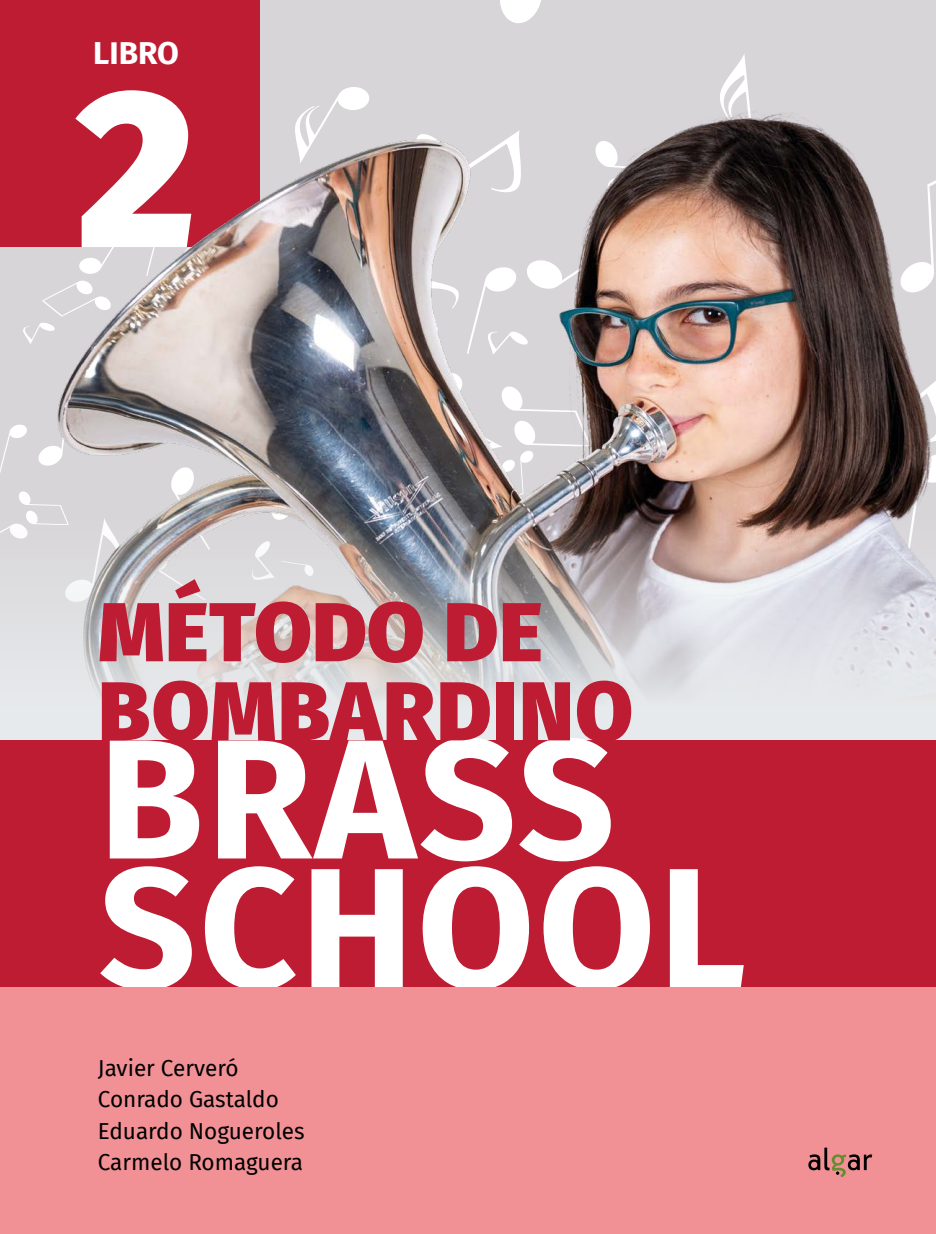
<style>
.page{position:relative;width:936px;height:1234px;background:#fff}
.page>*{position:absolute;margin:0;border:0;box-sizing:border-box;transform-origin:0 0}
.t1{font:900 225px "Fira Sans";color:#fff}
.t2{font:700 170.1px "Fira Sans";letter-spacing:.02em;color:#fff}
.t3{font:900 83.4px "Fira Sans";letter-spacing:.015em;color:#be1c33}
.t4{font:700 31.5px "Fira Sans";color:#fff}
.t5{font:22.5px/31.5px "Fira Sans";color:#000}
</style>
<div class="page">
<div style="left:0;top:0;width:935px;height:1233px;background:#d8d5d8"></div>
<svg style="left:500px;top:0;width:41px;height:23px"></svg>
<div style="left:0;top:0;width:259px;height:247px;background:#be1c33"></div>
<img style="left:34px;top:60px;width:901px;height:433px">
<img style="left:0;top:493px;width:935px;height:247px">
<div style="left:0;top:740px;width:935px;height:246px;background:#be1c33"></div>
<div style="left:0;top:986px;width:935px;height:247px;background:#f19095"></div>
<svg style="left:808px;top:1147px;width:64px;height:29px"></svg>
<h3 class="t4" style="left:93px;top:26px;width:87px">LIBRO</h3>
<h1 class="t1" style="left:76px;top:-33px;width:121px">2</h1>
<h3 class="t3" style="left:98px;top:557px;width:446px">MÉTODO DE</h3>
<h3 class="t3" style="left:98px;top:636px;width:536px">BOMBARDINO</h3>
<h2 class="t2" style="left:99px;top:655px;width:518px">BRASS</h2>
<h2 class="t2" style="left:99px;top:784px;width:649px">SCHOOL</h2>
<p class="t5" style="left:98px;top:1051px;width:208px">Javier Cerveró<br>Conrado Gastaldo<br>Eduardo Nogueroles<br>Carmelo Romaguera</p>
</div>
